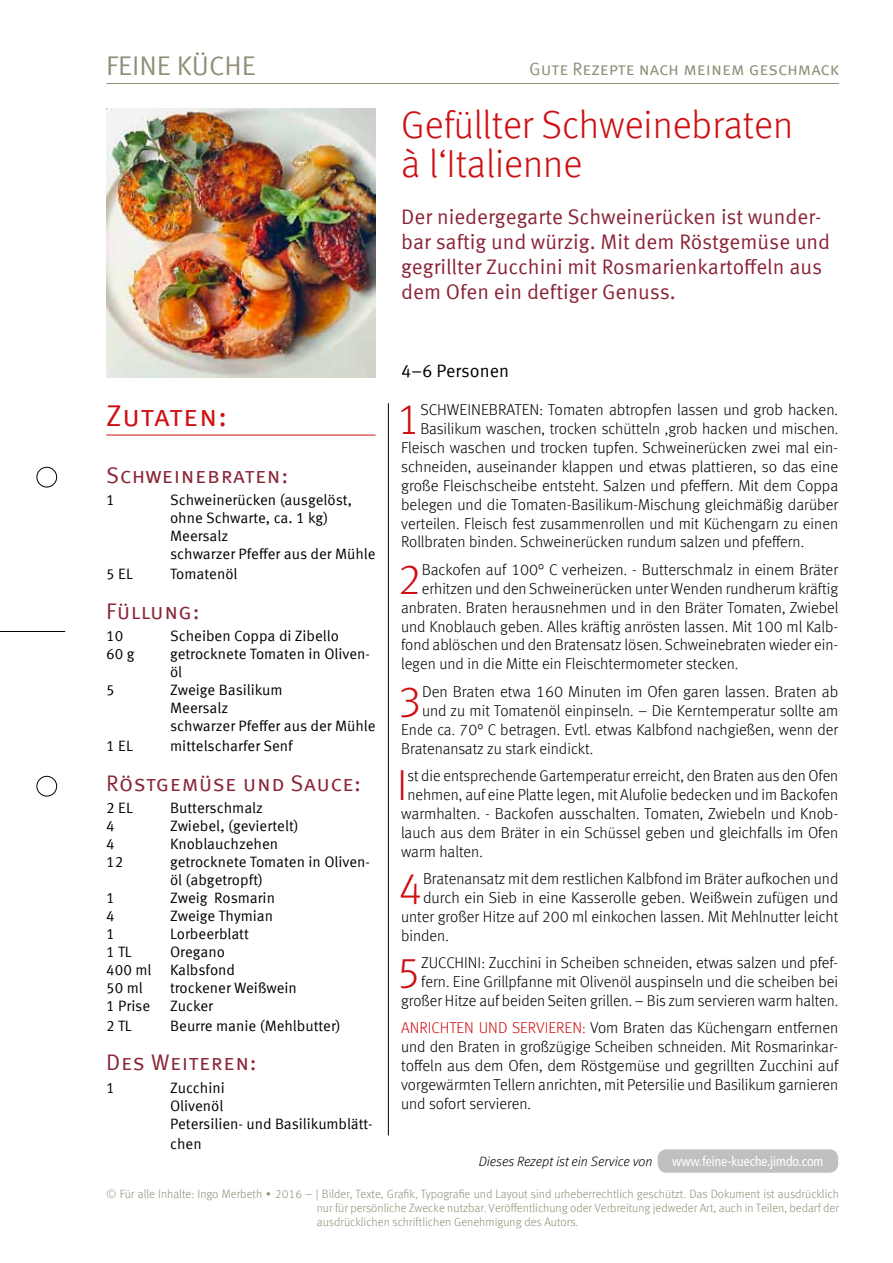
<style>
.page{position:relative;width:893px;height:1263px;background:#fff}
.page>*{position:absolute;margin:0;border:0;box-sizing:border-box;transform-origin:0 0}
.t1{font:300 43.35px "Meta Offc";color:#cd1013}
.t2{font:300 39px/39px "Meta Offc";color:#cd1013}
.t3{font:30px "Meta Sc Offc Norm";letter-spacing:.01em;color:#cd1013}
.t4{font:27px "Meta Sc Offc Norm";color:#918f79}
.t5{font:22.5px "Meta Sc Offc Norm";letter-spacing:.02em;color:#8a2537}
.t6{font:21px/25.2px "Meta Offc Norm";color:#8a2537}
.t7{font:18px "Meta Sc Offc Norm";letter-spacing:-.005em;color:#918f79}
.t8{font:18px "Meta Offc Norm";color:#000}
.t9{font:300 15.75px/18.9px "Meta Offc";color:#000;text-align:right}
.t10{font:15px/18px "Meta Offc Norm";color:#000}
.t11{font:italic 300 13.5px "Meta Offc";color:#000}
.t12{font:condensed 13.5px "Frutiger LT Std";color:#fff}
.t13{font:300 12px/14.4px "Meta Offc";color:#918f79;text-align:justify}
.s1{color:#cd1013}
</style>
<div class="page">
<hr style="left:106px;top:83px;width:733px;height:1px;background:#918f79">
<div style="left:37px;top:467px;width:20px;height:20px;border:1px solid #000;border-radius:50%"></div>
<div style="left:37px;top:776px;width:20px;height:20px;border:1px solid #000;border-radius:50%"></div>
<hr style="left:0;top:631px;width:65px;height:1px;background:#000">
<div style="left:658px;top:1149px;width:180px;height:24px;background:#bfc0c1;border-radius:9px"></div>
<hr style="left:388px;top:403px;width:1px;height:732px;background:#000">
<hr style="left:106px;top:435px;width:270px;height:1px;background:#cd1013">
<img style="left:106px;top:108px;width:270px;height:270px">
<h3 class="t4" style="left:106px;top:50px;width:151px">FEINE KÜCHE</h3>
<p class="t7" style="left:529px;top:58px;width:311px">Gute Rezepte nach meinem geschmack</p>
<h2 class="t2" style="left:401px;top:106px;width:394px">Gefüllter Schweinebraten à l‘Italienne</h2>
<h3 class="t6" style="left:401px;top:204px;width:431px">Der niedergegarte Schweinerücken ist wunder&shy;bar saftig und würzig. Mit dem Röstgemüse und gegrillter Zucchini mit Rosmarienkartoffeln aus dem Ofen ein deftiger Genuss.</h3>
<h3 class="t3" style="left:106px;top:398px;width:122px">Zutaten:</h3>
<h3 class="t5" style="left:106px;top:462px;width:183px">Schweinebraten:</h3>
<p class="t10" style="left:106px;top:491px;width:10px">1</p>
<p class="t10" style="left:170px;top:491px;width:207px">Schweinerücken (ausgelöst, ohne Schwarte, ca. 1 kg)<br>Meersalz<br>schwarzer Pfeffer aus der Mühle</p>
<p class="t10" style="left:106px;top:565px;width:28px">5 EL</p>
<p class="t10" style="left:170px;top:565px;width:69px">Tomatenöl</p>
<h3 class="t5" style="left:106px;top:598px;width:95px">Füllung:</h3>
<p class="t10" style="left:106px;top:627px;width:19px">10</p>
<p class="t10" style="left:170px;top:627px;width:170px">Scheiben Coppa di Zibello</p>
<p class="t10" style="left:106px;top:645px;width:30px">60 g</p>
<p class="t10" style="left:170px;top:645px;width:202px">getrocknete Tomaten in Oliven&shy;öl</p>
<p class="t10" style="left:106px;top:681px;width:10px">5</p>
<p class="t10" style="left:170px;top:681px;width:207px">Zweige Basilikum<br>Meersalz<br>schwarzer Pfeffer aus der Mühle</p>
<p class="t10" style="left:106px;top:737px;width:28px">1 EL</p>
<p class="t10" style="left:170px;top:737px;width:124px">mittelscharfer Senf</p>
<h3 class="t5" style="left:106px;top:770px;width:256px">Röstgemüse und Sauce:</h3>
<p class="t10" style="left:106px;top:799px;width:28px">2 EL</p>
<p class="t10" style="left:170px;top:799px;width:95px">Butterschmalz</p>
<p class="t10" style="left:106px;top:817px;width:10px">4</p>
<p class="t10" style="left:170px;top:817px;width:130px">Zwiebel, (geviertelt)</p>
<p class="t10" style="left:106px;top:835px;width:10px">4</p>
<p class="t10" style="left:170px;top:835px;width:110px">Knoblauchzehen</p>
<p class="t10" style="left:106px;top:853px;width:19px">12</p>
<p class="t10" style="left:170px;top:853px;width:202px">getrocknete Tomaten in Oliven&shy;öl (abgetropft)</p>
<p class="t10" style="left:106px;top:889px;width:10px">1</p>
<p class="t10" style="left:170px;top:889px;width:106px">Zweig Rosmarin</p>
<p class="t10" style="left:106px;top:907px;width:10px">4</p>
<p class="t10" style="left:170px;top:907px;width:105px">Zweige Thymian</p>
<p class="t10" style="left:106px;top:925px;width:10px">1</p>
<p class="t10" style="left:170px;top:925px;width:80px">Lorbeerblatt</p>
<p class="t10" style="left:106px;top:943px;width:27px">1 TL</p>
<p class="t10" style="left:106px;top:943px;width:130px;text-indent:64px">Oregano<br>400 ml Kalbsfond<br>50 ml</p>
<p class="t10" style="left:170px;top:979px;width:128px">trockener Weißwein</p>
<p class="t10" style="left:106px;top:997px;width:46px">1 Prise</p>
<p class="t10" style="left:170px;top:997px;width:45px">Zucker</p>
<p class="t10" style="left:106px;top:1017px;width:27px">2 TL</p>
<p class="t10" style="left:170px;top:1017px;width:172px">Beurre manie (Mehlbutter)</p>
<h3 class="t5" style="left:106px;top:1049px;width:152px">Des Weiteren:</h3>
<p class="t10" style="left:106px;top:1079px;width:10px">1</p>
<p class="t10" style="left:170px;top:1079px;width:204px">Zucchini<br>Olivenöl<br>Petersilien- und Basilikumblätt-</p>
<p class="t10" style="left:170px;top:1135px;width:33px">chen</p>
<p class="t8" style="left:401px;top:361px;width:110px">4–6 Personen</p>
<h1 class="t1" style="left:396px;top:394px;width:26px">1</h1>
<p class="t9" style="left:420px;top:401px;width:419px">SCHWEINEBRATEN: Tomaten abtropfen lassen und grob hacken.</p>
<p class="t9" style="left:420px;top:420px;width:419px">Basilikum waschen, trocken schütteln ,grob hacken und mischen.</p>
<p class="t9" style="left:401px;top:438px;width:439px">Fleisch waschen und trocken tupfen. Schweinerücken zwei mal ein-</p>
<p class="t9" style="left:401px;top:457px;width:439px">schneiden, auseinander klappen und etwas plattieren, so das eine</p>
<p class="t9" style="left:401px;top:476px;width:439px">große Fleischscheibe entsteht. Salzen und pfeffern. Mit dem Coppa</p>
<p class="t9" style="left:401px;top:495px;width:439px">belegen und die Tomaten-Basilikum-Mischung gleichmäßig darüber</p>
<p class="t9" style="left:401px;top:514px;width:439px">verteilen. Fleisch fest zusammenrollen und mit Küchengarn zu einen</p>
<p class="t9" style="left:401px;top:533px;width:405px">Rollbraten binden. Schweinerücken rundum salzen und pfeffern.</p>
<h1 class="t1" style="left:397px;top:554px;width:26px">2</h1>
<p class="t9" style="left:422px;top:560px;width:418px">Backofen auf 100° C verheizen. - Butterschmalz in einem Bräter</p>
<p class="t9" style="left:422px;top:579px;width:418px">erhitzen und den Schweinerücken unter Wenden rundherum kräftig</p>
<p class="t9" style="left:401px;top:598px;width:439px">anbraten. Braten herausnehmen und in den Bräter Tomaten, Zwiebel</p>
<p class="t9" style="left:401px;top:617px;width:439px">und Knoblauch geben. Alles kräftig anrösten lassen. Mit 100 ml Kalb-</p>
<p class="t9" style="left:401px;top:636px;width:439px">fond ablöschen und den Bratensatz lösen. Schweinebraten wieder ein-</p>
<p class="t9" style="left:401px;top:655px;width:339px">legen und in die Mitte ein Fleischtermometer stecken.</p>
<h1 class="t1" style="left:397px;top:676px;width:26px">3</h1>
<p class="t9" style="left:422px;top:682px;width:418px">Den Braten etwa 160 Minuten im Ofen garen lassen. Braten ab</p>
<p class="t9" style="left:422px;top:701px;width:418px">und zu mit Tomatenöl einpinseln. – Die Kerntemperatur sollte am</p>
<p class="t9" style="left:401px;top:720px;width:439px">Ende ca. 70° C betragen. Evtl. etwas Kalbfond nachgießen, wenn der</p>
<p class="t9" style="left:401px;top:739px;width:194px">Bratenansatz zu stark eindickt.</p>
<h1 class="t1" style="left:397px;top:760px;width:12px">I</h1>
<p class="t9" style="left:407px;top:766px;width:432px">st die entsprechende Gartemperatur erreicht, den Braten aus den Ofen</p>
<p class="t9" style="left:407px;top:785px;width:432px">nehmen, auf eine Platte legen, mit Alufolie bedecken und im Backofen</p>
<p class="t9" style="left:401px;top:804px;width:439px">warmhalten. - Backofen ausschalten. Tomaten, Zwiebeln und Knob-</p>
<p class="t9" style="left:401px;top:823px;width:439px">lauch aus dem Bräter in ein Schüssel geben und gleichfalls im Ofen</p>
<p class="t9" style="left:401px;top:842px;width:83px">warm halten.</p>
<h1 class="t1" style="left:398px;top:863px;width:26px">4</h1>
<p class="t9" style="left:423px;top:869px;width:417px">Bratenansatz mit dem restlichen Kalbfond im Bräter aufkochen und</p>
<p class="t9" style="left:423px;top:888px;width:417px">durch ein Sieb in eine Kasserolle geben. Weißwein zufügen und</p>
<p class="t9" style="left:401px;top:907px;width:439px">unter großer Hitze auf 200 ml einkochen lassen. Mit Mehlnutter leicht</p>
<p class="t9" style="left:401px;top:926px;width:49px">binden.</p>
<h1 class="t1" style="left:397px;top:947px;width:26px">5</h1>
<p class="t9" style="left:401px;top:953px;width:439px">ZUCCHINI: Zucchini in Scheiben schneiden, etwas salzen und pfef&shy;fern. Eine Grillpfanne mit Olivenöl auspinseln und die scheiben bei großer Hitze auf beiden Seiten grillen. – Bis zum servieren warm halten.</p>
<p class="t9" style="left:401px;top:1019px;width:439px;text-align:justify"><span class="s1">ANRICHTEN UND SERVIEREN:</span> Vom Braten das Küchengarn entfernen und den Braten in großzügige Scheiben schneiden. Mit Rosmarinkar&shy;toffeln aus dem Ofen, dem Röstgemüse und gegrillten Zucchini auf vorgewärmten Tellern anrichten, mit Petersilie und Basilikum garnieren und sofort servieren.</p>
<p class="t11" style="left:479px;top:1154px;width:175px">Dieses Rezept ist ein Service von</p>
<p class="t12" style="left:672px;top:1153px;width:153px">www.feine-kueche.jimdo.com</p>
<p class="t13" style="left:317px;top:1186px;width:524px;text-indent:-210px">© Für alle Inhalte: Ingo Merbeth ∙ 2016 – | Bilder, Texte, Grafik, Typografie und Layout sind urheberrechtlich geschützt. Das Dokument ist ausdrücklich nur für persönliche Zwecke nutzbar. Veröffentlichung oder Verbreitung jedweder Art, auch in Teilen, bedarf der ausdrücklichen schriftlichen Genehmigung des Autors.</p>
</div>
